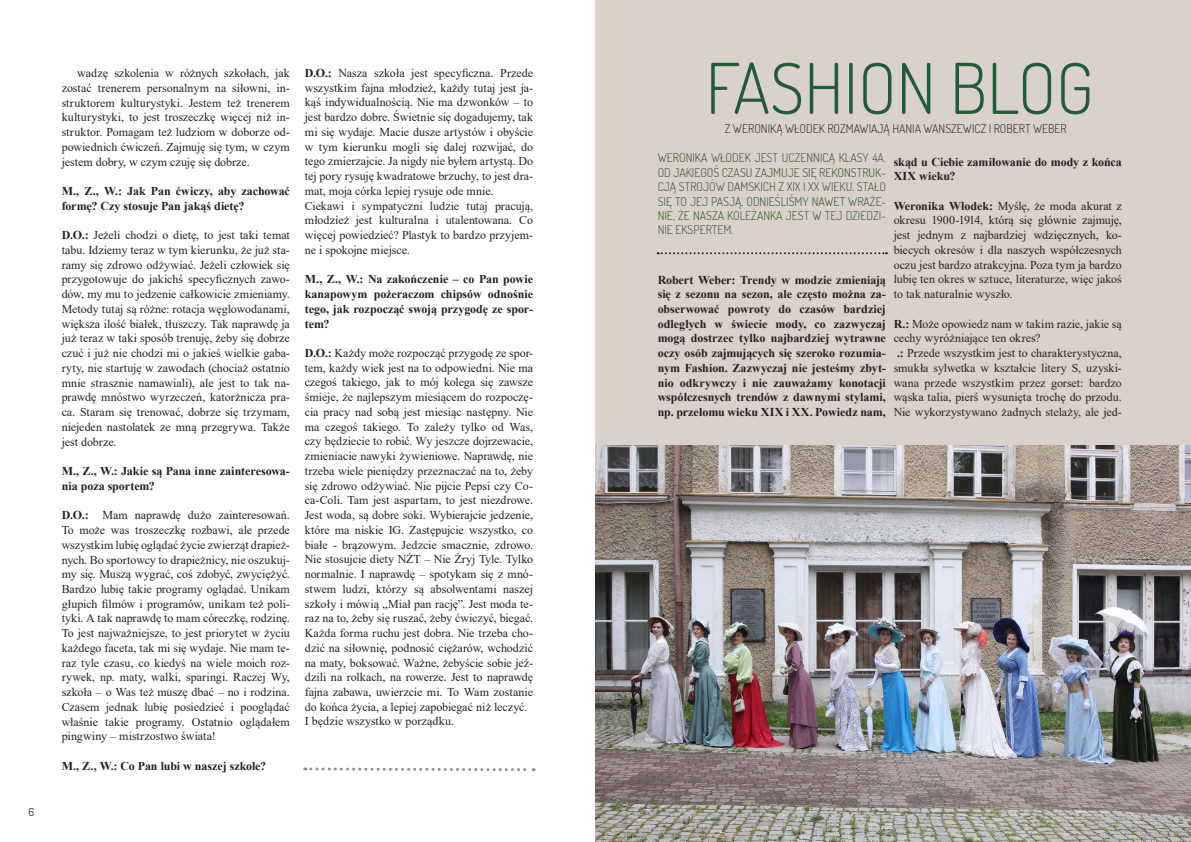
<style>
.page{position:relative;width:1191px;height:842px;background:#fff}
.page>*{position:absolute;margin:0;border:0;box-sizing:border-box;transform-origin:0 0}
.t1{font:12px/14.7px "Times New Roman";letter-spacing:-.005em;color:#231f20;text-align:justify}
.t2{font:700 12px/14.7px "Times New Roman";letter-spacing:-.005em;color:#231f20}
.t3{font:300 12px/14.4px "Dosis";color:#2f5020;text-align:justify}
.t4{font:300 12px "Dosis";color:#231f20}
.t5{font:11px "Dosis";color:#231f20}
.s1{color:#fff}
.s2{font-weight:700}
</style>
<div class="page">
<div style="left:595px;top:0;width:596px;height:837px;background:#dad1ca"></div>
<svg style="left:711px;top:62px;width:378px;height:52px"></svg>
<svg style="left:657px;top:252px;width:230px;height:2px"></svg>
<img style="left:595px;top:445px;width:596px;height:397px">
<svg style="left:305px;top:767px;width:229px;height:5px"></svg>
<p class="t5" style="left:28px;top:805px;width:7px">6</p>
<p class="t1" style="left:62px;top:65px;width:230px"><span class="s1">pro</span>wadzę szkolenia w różnych szkołach, jak zostać trenerem personalnym na siłowni, in&shy;struktorem kulturystyki. Jestem też trenerem kulturystyki, to jest troszeczkę więcej niż in&shy;struktor. Pomagam też ludziom w doborze od&shy;powiednich ćwiczeń. Zajmuję się tym, w czym jestem dobry, w czym czuję się dobrze.</p>
<p class="t2" style="left:62px;top:183px;width:230px">M., Z., W.: Jak Pan ćwiczy, aby zachować formę? Czy stosuje Pan jakąś dietę?</p>
<p class="t1" style="left:62px;top:227px;width:230px"><span class="s2">D.O.:</span> Jeżeli chodzi o dietę, to jest taki temat tabu. Idziemy teraz w tym kierunku, że już sta&shy;ramy się zdrowo odżywiać. Jeżeli człowiek się przygotowuje do jakichś specyficznych zawo&shy;dów, my mu to jedzenie całkowicie zmieniamy.<br>Metody tutaj są różne: rotacja węglowodanami, większa ilość białek, tłuszczy. Tak naprawdę ja już teraz w taki sposób trenuję, żeby się dobrze czuć i już nie chodzi mi o jakieś wielkie gaba&shy;ryty, nie startuję w zawodach (chociaż ostatnio mnie strasznie namawiali), ale jest to tak na&shy;prawdę mnóstwo wyrzeczeń, katorżnicza pra&shy;ca. Staram się trenować, dobrze się trzymam, niejeden nastolatek ze mną przegrywa. Także jest dobrze.</p>
<p class="t2" style="left:62px;top:463px;width:230px">M., Z., W.: Jakie są Pana inne zainteresowa&shy;nia poza sportem?</p>
<p class="t1" style="left:62px;top:507px;width:230px"><span class="s2">D.O.:</span> Mam naprawdę dużo zainteresowań.<br>To może was troszeczkę rozbawi, ale przede wszystkim lubię oglądać życie zwierząt drapież&shy;nych. Bo sportowcy to drapieżnicy, nie oszukuj&shy;my się. Muszą wygrać, coś zdobyć, zwyciężyć.<br>Bardzo lubię takie programy oglądać. Unikam głupich filmów i programów, unikam też poli&shy;tyki. A tak naprawdę to mam córeczkę, rodzinę.<br>To jest najważniejsze, to jest priorytet w życiu każdego faceta, tak mi się wydaje. Nie mam te&shy;raz tyle czasu, co kiedyś na wiele moich roz&shy;rywek, np. maty, walki, sparingi. Raczej Wy, szkoła – o Was też muszę dbać – no i rodzina.<br>Czasem jednak lubię posiedzieć i pooglądać właśnie takie programy. Ostatnio oglądałem pingwiny – mistrzostwo świata!</p>
<p class="t2" style="left:62px;top:758px;width:206px">M., Z., W.: Co Pan lubi w naszej szkole?</p>
<p class="t1" style="left:305px;top:65px;width:230px;text-align:left"><span class="s2">D.O.:</span> Nasza szkoła jest specyficzna. Przede wszystkim fajna młodzież, każdy tutaj jest ja&shy;kąś indywidualnością. Nie ma dzwonków – to jest bardzo dobre. Świetnie się dogadujemy, tak mi się wydaje. Macie dusze artystów i obyście w tym kierunku mogli się dalej rozwijać, do tego zmierzajcie. Ja nigdy nie byłem artystą. Do tej pory rysuję kwadratowe brzuchy, to jest dra&shy;mat, moja córka lepiej rysuje ode mnie.<br>Ciekawi i sympatyczni ludzie tutaj pracują, młodzież jest kulturalna i utalentowana. Co więcej powiedzieć? Plastyk to bardzo przyjem&shy;ne i spokojne miejsce.</p>
<p class="t2" style="left:305px;top:272px;width:230px;text-align:justify">M., Z., W.: Na zakończenie – co Pan powie kanapowym pożeraczom chipsów odnośnie tego, jak rozpocząć swoją przygodę ze spor&shy;tem?</p>
<p class="t1" style="left:305px;top:345px;width:230px;text-align:left"><span class="s2">D.O.:</span> Każdy może rozpocząć przygodę ze spor&shy;tem, każdy wiek jest na to odpowiedni. Nie ma czegoś takiego, jak to mój kolega się zawsze śmieje, że najlepszym miesiącem do rozpoczę&shy;cia pracy nad sobą jest miesiąc następny. Nie ma czegoś takiego. To zależy tylko od Was, czy będziecie to robić. Wy jeszcze dojrzewacie, zmieniacie nawyki żywieniowe. Naprawdę, nie trzeba wiele pieniędzy przeznaczać na to, żeby się zdrowo odżywiać. Nie pijcie Pepsi czy Co&shy;ca-Coli. Tam jest aspartam, to jest niezdrowe.<br>Jest woda, są dobre soki. Wybierajcie jedzenie, które ma niskie IG. Zastępujcie wszystko, co białe - brązowym. Jedzcie smacznie, zdrowo.<br>Nie stosujcie diety NŻT – Nie Żryj Tyle. Tylko normalnie. I naprawdę – spotykam się z mnó&shy;stwem ludzi, którzy są absolwentami naszej szkoły i mówią „Miał pan rację”. Jest moda te&shy;raz na to, żeby się ruszać, żeby ćwiczyć, biegać.<br>Każda forma ruchu jest dobra. Nie trzeba cho&shy;dzić na siłownię, podnosić ciężarów, wchodzić na maty, boksować. Ważne, żebyście sobie jeź&shy;dzili na rolkach, na rowerze. Jest to naprawdę fajna zabawa, uwierzcie mi. To Wam zostanie do końca życia, a lepiej zapobiegać niż leczyć.<br>I będzie wszystko w porządku.</p>
<p class="t4" style="left:725px;top:121px;width:343px">Z WERONIKĄ WŁODEK ROZMAWIAJĄ HANIA WANSZEWICZ I ROBERT WEBER</p>
<p class="t3" style="left:657px;top:151px;width:230px">WERONIKA WŁODEK JEST UCZENNICĄ KLASY 4A.<br>OD JAKIEGOŚ CZASU ZAJMUJE SIĘ REKONSTRUK-CJĄ STROJÓW DAMSKICH Z XIX I XX WIEKU. STAŁO SIĘ TO JEJ PASJĄ. ODNIEŚLIŚMY NAWET WRAŻE-NIE, ŻE NASZA KOLEŻANKA JEST W TEJ DZIEDZI-NIE EKSPERTEM.</p>
<p class="t2" style="left:893px;top:154px;width:230px">skąd u Ciebie zamiłowanie do mody z końca<br>XIX wieku?</p>
<p class="t1" style="left:893px;top:198px;width:230px"><span class="s2">Weronika Włodek:</span> Myślę, że moda akurat z okresu 1900-1914, którą się głównie zajmuję, jest jednym z najbardziej wdzięcznych, ko&shy;biecych okresów i dla naszych współczesnych oczu jest bardzo atrakcyjna. Poza tym ja bardzo lubię ten okres w sztuce, literaturze, więc jakoś to tak naturalnie wyszło.</p>
<p class="t1" style="left:893px;top:316px;width:230px;text-align:left"><span class="s2">R.:</span> Może opowiedz nam w takim razie, jakie są cechy wyróżniające ten okres?<br><span class="s2">.:</span> Przede wszystkim jest to charakterystyczna, smukła sylwetka w kształcie litery S, uzyski&shy;wana przede wszystkim przez gorset: bardzo wąska talia, pierś wysunięta trochę do przodu.<br>Nie wykorzystywano żadnych stelaży, ale jed-</p>
<p class="t2" style="left:657px;top:272px;width:230px;text-align:justify">Robert Weber: Trendy w modzie zmieniają się z sezonu na sezon, ale często można za&shy;obserwować powroty do czasów bardziej odległych w świecie mody, co zazwyczaj mogą dostrzec tylko najbardziej wytrawne oczy osób zajmujących się szeroko rozumia&shy;nym Fashion. Zazwyczaj nie jesteśmy zbyt&shy;nio odkrywczy i nie zauważamy konotacji współczesnych trendów z dawnymi stylami, np. przełomu wieku XIX i XX. Powiedz nam,</p>
</div>
